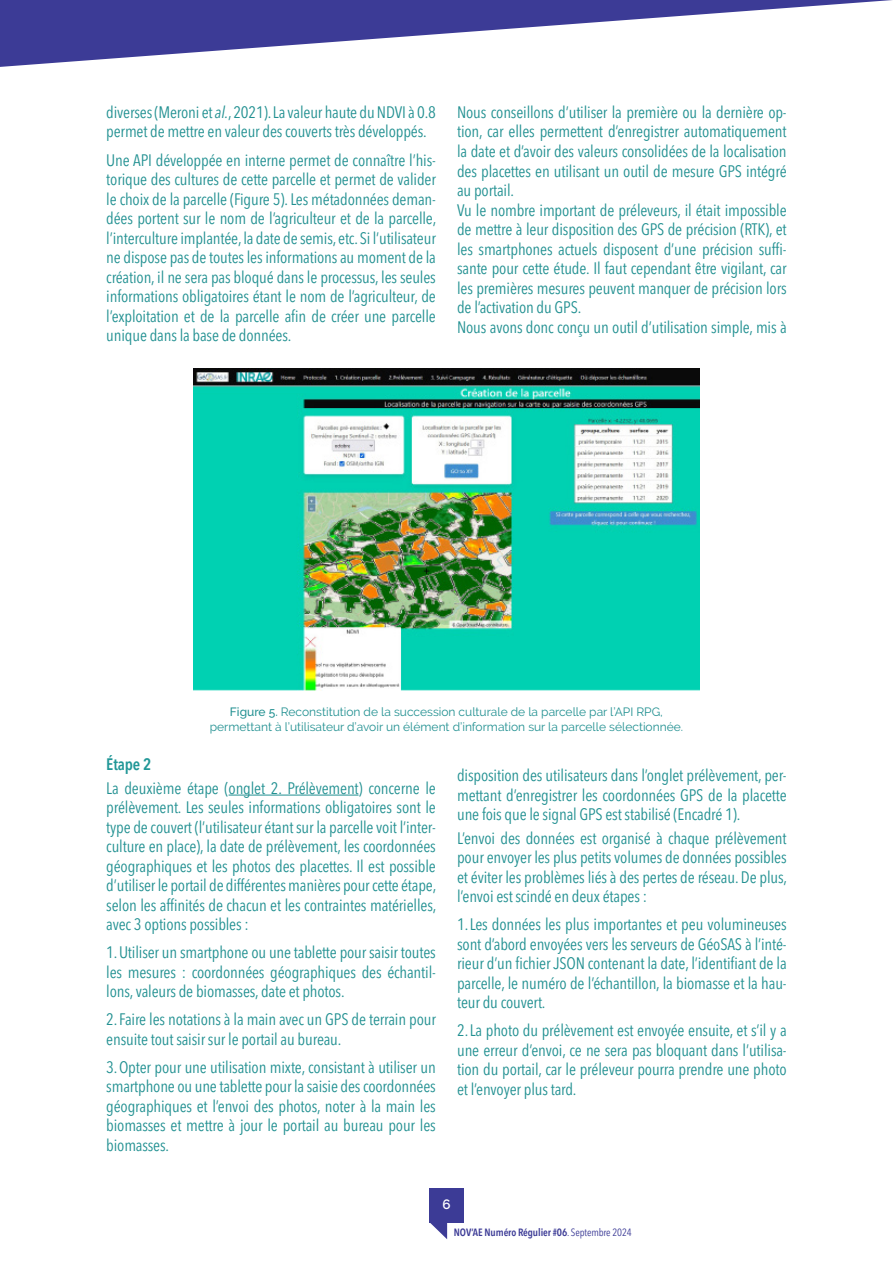
<style>
.page{position:relative;width:893px;height:1263px;background:#fff}
.page>*{position:absolute;margin:0;border:0;box-sizing:border-box;transform-origin:0 0}
.Texte_courant{font:condensed 16.5px/19.5px "Avenir Next LT Pro";letter-spacing:-.01em;color:#219091;text-align:justify}
.Titre_3{font:600 condensed 16.5px "Avenir Next LT Pro";letter-spacing:-.01em;color:#219797}
.t1{font:600 13.5px "Raleway";color:#fff}
.Legende_sarcelle{font:12px "Raleway";color:#219091}
.t2{font:600 condensed 10.5px "Avenir Next LT Pro";letter-spacing:-.01em;color:#3c3b96}
.s1{font-style:italic}
.s2{font-weight:500}
.s3{font-weight:400}
</style>
<div class="page">
<svg style="left:429px;top:1222px;width:18px;height:17px"></svg>
<div style="left:429px;top:1188px;width:34px;height:34px;background:#3c3b96"></div>
<svg style="left:0;top:0;width:892px;height:67px"></svg>
<hr style="left:229px;top:795px;width:130px;height:1px;background:#219091">
<img style="left:194px;top:368px;width:505px;height:322px">
<p class="Texte_courant" style="left:106px;top:102px;width:331px">diverses (Meroni et <span class="s1">al.</span>, 2021). La valeur haute du NDVI à 0.8 permet de mettre en valeur des couverts très développés.</p>
<p class="Texte_courant" style="left:106px;top:150px;width:332px">Une API développée en interne permet de connaître l’his&shy;torique des cultures de cette parcelle et permet de valider le choix de la parcelle (Figure 5). Les métadonnées deman&shy;dées portent sur le nom de l’agriculteur et de la parcelle, l’interculture implantée, la date de semis, etc. Si l’utilisateur ne dispose pas de toutes les informations au moment de la création, il ne sera pas bloqué dans le processus, les seules informations obligatoires étant le nom de l’agriculteur, de l’exploitation et de la parcelle afin de créer une parcelle unique dans la base de données.</p>
<p class="Texte_courant" style="left:457px;top:102px;width:331px">Nous conseillons d’utiliser la première ou la dernière op&shy;tion, car elles permettent d’enregistrer automatiquement la date et d’avoir des valeurs consolidées de la localisation des placettes en utilisant un outil de mesure GPS intégré au portail.</p>
<p class="Texte_courant" style="left:457px;top:200px;width:331px">Vu le nombre important de préleveurs, il était impossible de mettre à leur disposition des GPS de précision (RTK), et les smartphones actuels disposent d’une précision suffi&shy;sante pour cette étude. Il faut cependant être vigilant, car les premières mesures peuvent manquer de précision lors de l’activation du GPS.</p>
<p class="Texte_courant" style="left:457px;top:317px;width:331px">Nous avons donc conçu un outil d’utilisation simple, mis à</p>
<p class="Legende_sarcelle" style="left:230px;top:705px;width:434px"><span class="s2">Figure 5.</span> Reconstitution de la succession culturale de la parcelle par l’API RPG,</p>
<p class="Legende_sarcelle" style="left:210px;top:720px;width:475px">permettant à l’utilisateur d’avoir un élément d’information sur la parcelle sélectionnée.</p>
<p class="Titre_3" style="left:106px;top:754px;width:47px">Étape 2</p>
<p class="Texte_courant" style="left:106px;top:778px;width:332px">La deuxième étape (onglet 2. Prélèvement) concerne le prélèvement. Les seules informations obligatoires sont le type de couvert (l’utilisateur étant sur la parcelle voit l’inter&shy;culture en place), la date de prélèvement, les coordonnées géographiques et les photos des placettes. Il est possible d’utiliser le portail de différentes manières pour cette étape, selon les affinités de chacun et les contraintes matérielles, avec 3 options possibles :</p>
<p class="Texte_courant" style="left:106px;top:943px;width:331px">1.Utiliser un smartphone ou une tablette pour saisir toutes les mesures : coordonnées géographiques des échantil&shy;lons, valeurs de biomasses, date et photos.</p>
<p class="Texte_courant" style="left:106px;top:1010px;width:331px">2.Faire les notations à la main avec un GPS de terrain pour ensuite tout saisir sur le portail au bureau.</p>
<p class="Texte_courant" style="left:106px;top:1057px;width:331px">3.Opter pour une utilisation mixte, consistant à utiliser un smartphone ou une tablette pour la saisie des coordonnées géographiques et l’envoi des photos, noter à la main les biomasses et mettre à jour le portail au bureau pour les biomasses.</p>
<p class="Texte_courant" style="left:457px;top:765px;width:331px">disposition des utilisateurs dans l’onglet prélèvement, per&shy;mettant d’enregistrer les coordonnées GPS de la placette une fois que le signal GPS est stabilisé (Encadré 1).</p>
<p class="Texte_courant" style="left:457px;top:828px;width:332px">L’envoi des données est organisé à chaque prélèvement pour envoyer les plus petits volumes de données possibles et éviter les problèmes liés à des pertes de réseau. De plus, l’envoi est scindé en deux étapes :</p>
<p class="Texte_courant" style="left:457px;top:915px;width:331px">1.Les données les plus importantes et peu volumineuses sont d’abord envoyées vers les serveurs de GéoSAS à l’inté&shy;rieur d’un fichier JSON contenant la date, l’identifiant de la parcelle, le numéro de l’échantillon, la biomasse et la hau&shy;teur du couvert.</p>
<p class="Texte_courant" style="left:457px;top:1021px;width:331px">2.La photo du prélèvement est envoyée ensuite, et s’il y a une erreur d’envoi, ce ne sera pas bloquant dans l’utilisa&shy;tion du portail, car le préleveur pourra prendre une photo et l’envoyer plus tard.</p>
<p class="t1" style="left:442px;top:1197px;width:10px">6</p>
<p class="t2" style="left:454px;top:1226px;width:179px">NOV’AE Numéro Régulier #06<span class="s3">. Septembre 2024</span></p>
</div>
